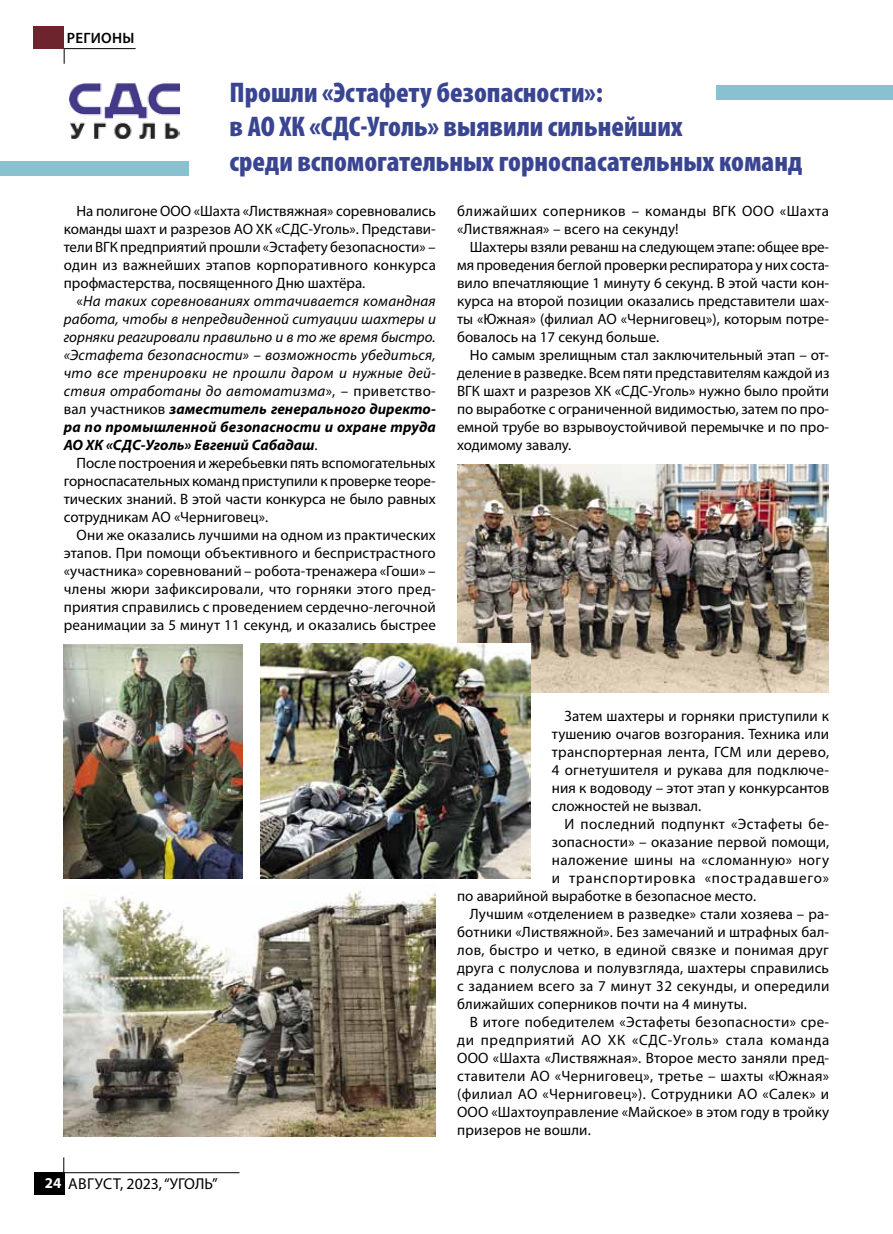
<style>
.page{position:relative;width:893px;height:1234px;background:#fff}
.page>*{position:absolute;margin:0;border:0;box-sizing:border-box;transform-origin:0 0}
.t1{font:900 condensed 28.5px/34.2px "Myriad Pro";color:#3a4592}
.t2{font:15.75px "Myriad Pro";color:#000}
.t3{font:15px/18px "Myriad Pro";letter-spacing:.01em;color:#000;text-align:justify}
.t4{font:italic 15px/18px "Myriad Pro";letter-spacing:.02em;color:#000;text-align:justify}
.t5{font:15px/18px "Myriad Pro";letter-spacing:.035em;color:#000}
.t6{font:15px "Myriad Pro";letter-spacing:.04em;color:#000}
.t7{font:15px "Myriad Pro";letter-spacing:.055em;color:#000}
.t8{font:15px "Myriad Pro";letter-spacing:.03em;color:#000}
.t9{font:600 15px "Myriad Pro";letter-spacing:.02em;color:#000}
.s1{font-style:normal}
.s2{font-weight:700}
.s3{font-weight:700;font-size:15px;color:#fff}
</style>
<div class="page">
<img style="left:457px;top:464px;width:372px;height:228px">
<img style="left:64px;top:890px;width:372px;height:245px">
<img style="left:261px;top:643px;width:269px;height:235px">
<img style="left:64px;top:644px;width:179px;height:234px">
<div style="left:0;top:161px;width:188px;height:15px;background:#89c1d1"></div>
<div style="left:716px;top:85px;width:177px;height:15px;background:#89c1d1"></div>
<img style="left:69px;top:83px;width:110px;height:56px">
<div style="left:34px;top:1171px;width:30px;height:23px;background:#000"></div>
<hr style="left:64px;top:1171px;width:176px;height:1px;background:#000">
<svg style="left:63px;top:1157px;width:1px;height:15px"></svg>
<hr style="left:64px;top:48px;width:72px;height:1px;background:#000">
<svg style="left:64px;top:48px;width:1px;height:16px"></svg>
<div style="left:34px;top:27px;width:30px;height:22px;background:#6e242d"></div>
<p class="t9" style="left:67px;top:28px;width:69px">РЕГИОНЫ</p>
<h1 class="t1" style="left:230px;top:75px;width:574px">Прошли «Эстафету безопасности»:<br>в АО ХК «СДС-Уголь» выявили сильнейших<br>среди вспомогательных горноспасательных команд</h1>
<p class="t3" style="left:64px;top:202px;width:374px;text-indent:13px">На полигоне ООО «Шахта «Листвяжная» соревновались команды шахт и разрезов АО ХК «СДС-Уголь». Представи&shy;тели ВГК предприятий прошли «Эстафету безопасности» – один из важнейших этапов корпоративного конкурса профмастерства, посвященного Дню шахтёра.</p>
<p class="t4" style="left:64px;top:292px;width:374px;text-indent:13px"><span class="s1">«</span>На таких соревнованиях оттачивается командная работа, чтобы в непредвиденной ситуации шахтеры и горняки реагировали правильно и в то же время быстро. «Эстафета безопасности» – возможность убедиться, что все тренировки не прошли даром и нужные дей&shy;ствия отработаны до автоматизма<span class="s1">», – приветство&shy;вал участников</span> <span class="s2">заместитель генерального директо&shy;ра по промышленной безопасности и охране труда АО ХК «СДС-Уголь» Евгений Сабадаш</span><span class="s1">.</span></p>
<p class="t3" style="left:64px;top:454px;width:374px;text-indent:13px">После построения и жеребьевки пять вспомогательных горноспасательных команд приступили к проверке теоре&shy;тических знаний. В этой части конкурса не было равных сотрудникам АО «Черниговец».</p>
<p class="t3" style="left:64px;top:526px;width:374px;text-indent:13px">Они же оказались лучшими на одном из практических этапов. При помощи объективного и беспристрастного «участника» соревнований – робота-тренажера «Гоши» – члены жюри зафиксировали, что горняки этого пред&shy;приятия справились с проведением сердечно-легочной реанимации за 5 минут 11 секунд, и оказались быстрее</p>
<p class="t5" style="left:457px;top:202px;width:373px">ближайших соперников – команды ВГК ООО «Шахта «Листвяжная» – всего на секунду!</p>
<p class="t3" style="left:457px;top:238px;width:374px;text-indent:13px">Шахтеры взяли реванш на следующем этапе: общее вре&shy;мя проведения беглой проверки респиратора у них соста&shy;вило впечатляющие 1 минуту 6 секунд. В этой части кон&shy;курса на второй позиции оказались представители шах&shy;ты «Южная» (филиал АО «Черниговец»), которым потре&shy;бовалось на 17 секунд больше.</p>
<p class="t3" style="left:457px;top:346px;width:374px;text-indent:13px">Но самым зрелищным стал заключительный этап – от&shy;деление в разведке. Всем пяти представителям каждой из ВГК шахт и разрезов ХК «СДС-Уголь» нужно было пройти по выработке с ограниченной видимостью, затем по про&shy;емной трубе во взрывоустойчивой перемычке и по про&shy;ходимому завалу.</p>
<p class="t2" style="left:45px;top:1173px;width:174px"><span class="s3">24</span> АВГУСТ, 2023, “УГОЛЬ”</p>
<p class="t3" style="left:552px;top:706px;width:279px;text-indent:13px">Затем шахтеры и горняки приступили к тушению очагов возгорания. Техника или транспортерная лента, ГСМ или дерево, 4 огнетушителя и рукава для подключе&shy;ния к водоводу – этот этап у конкурсантов сложностей не вызвал.</p>
<p class="t3" style="left:565px;top:814px;width:266px">И последний подпункт «Эстафеты бе-</p>
<p class="t3" style="left:552px;top:832px;width:279px">зопасности» – оказание первой помощи,</p>
<p class="t8" style="left:552px;top:850px;width:279px">наложение шины на «сломанную» ногу</p>
<p class="t7" style="left:552px;top:868px;width:279px">и транспортировка «пострадавшего»</p>
<p class="t3" style="left:457px;top:886px;width:300px">по аварийной выработке в безопасное место.</p>
<p class="t3" style="left:470px;top:904px;width:361px">Лучшим «отделением в разведке» стали хозяева – ра-</p>
<p class="t3" style="left:457px;top:922px;width:374px">ботники «Листвяжной». Без замечаний и штрафных бал-</p>
<p class="t3" style="left:457px;top:940px;width:373px">лов, быстро и четко, в единой связке и понимая друг</p>
<p class="t3" style="left:457px;top:958px;width:373px">друга с полуслова и полувзгляда, шахтеры справились</p>
<p class="t3" style="left:457px;top:976px;width:374px">с заданием всего за 7 минут 32 секунды, и опередили</p>
<p class="t3" style="left:457px;top:994px;width:291px">ближайших соперников почти на 4 минуты.</p>
<p class="t3" style="left:470px;top:1012px;width:361px">В итоге победителем «Эстафеты безопасности» сре-</p>
<p class="t6" style="left:457px;top:1030px;width:374px">ди предприятий АО ХК «СДС-Уголь» стала команда</p>
<p class="t3" style="left:457px;top:1048px;width:374px">ООО «Шахта «Листвяжная». Второе место заняли пред-</p>
<p class="t3" style="left:457px;top:1066px;width:373px">ставители АО «Черниговец», третье – шахты «Южная»</p>
<p class="t3" style="left:457px;top:1084px;width:373px">(филиал АО «Черниговец»). Сотрудники АО «Салек» и</p>
<p class="t3" style="left:457px;top:1102px;width:374px">ООО «Шахтоуправление «Майское» в этом году в тройку</p>
<p class="t3" style="left:457px;top:1120px;width:135px">призеров не вошли.</p>
</div>
